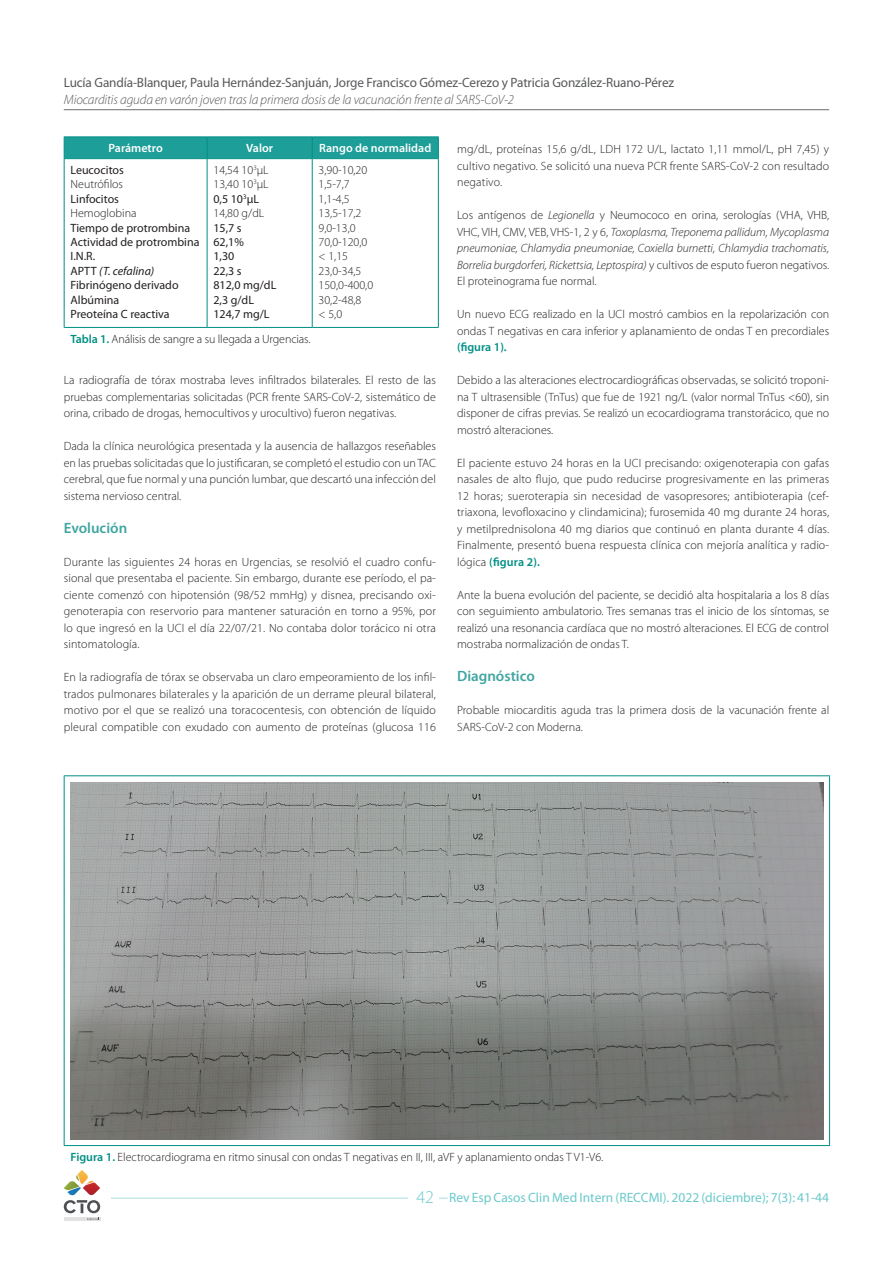
<style>
.page{position:relative;width:893px;height:1263px;background:#fff}
.page>*{position:absolute;margin:0;border:0;box-sizing:border-box;transform-origin:0 0}
._02_Segundo_Orden{font:600 15px "Myriad Pro";color:#40a6a2}
.t1{font:13.5px "Myriad Pro";letter-spacing:-.01em;color:#57585a}
.t2{font:italic 300 13.5px "Myriad Pro";letter-spacing:-.01em;color:#57585a}
.t3{font:13.5px "Myriad Pro";color:#6bc9cb}
._01_Texto_comun{font:300 12px/16.5px "Myriad Pro";color:#231f20;text-align:justify}
._01_Texto_comun-2{font:italic 300 12px/16.5px "Myriad Pro";color:#231f20;text-align:justify}
._04_Texto_Tabla{font:12px "Myriad Pro";color:#231f20}
._04_Texto_Tabla-2{font:300 12px "Myriad Pro";color:#231f20}
.Pies_tablas{font:300 12px "Myriad Pro";letter-spacing:-.01em;color:#231f20}
._06_Texto_tabla_cabe{font:600 12px "Myriad Pro";color:#fff}
._04_Texto_Tabla-3{font:italic 12px "Myriad Pro";color:#231f20}
.s1{font-style:normal}
.s2{font-weight:600;color:#008f85}
.s3{font-weight:300;font-size:18px}
</style>
<div class="page">
<hr style="left:64px;top:109px;width:765px;height:1px;background:#6c6d70">
<hr style="left:64px;top:1217px;width:36px;height:4px;background:#e1e2e1">
<svg style="left:64px;top:1170px;width:36px;height:50px"></svg>
<hr style="left:111px;top:1198px;width:297px;height:1px;background:#a8dcdd">
<svg style="left:65px;top:159px;width:373px;height:168px"></svg>
<hr style="left:207px;top:159px;width:1px;height:168px;background:#008f85">
<hr style="left:312px;top:159px;width:1px;height:168px;background:#008f85">
<hr style="left:64px;top:159px;width:1px;height:168px;background:#008f85">
<hr style="left:438px;top:159px;width:1px;height:168px;background:#008f85">
<div style="left:64px;top:137px;width:375px;height:21px;background:#1d9e98"></div>
<hr style="left:64px;top:158px;width:143px;height:1px;background:#008f85">
<hr style="left:207px;top:158px;width:105px;height:1px;background:#008f85">
<hr style="left:312px;top:158px;width:127px;height:1px;background:#008f85">
<hr style="left:64px;top:327px;width:143px;height:1px;background:#008f85">
<hr style="left:207px;top:327px;width:105px;height:1px;background:#008f85">
<hr style="left:312px;top:327px;width:127px;height:1px;background:#008f85">
<hr style="left:64px;top:775px;width:766px;height:1px;background:#008f85">
<hr style="left:64px;top:776px;width:1px;height:369px;background:#008f85">
<hr style="left:829px;top:776px;width:1px;height:369px;background:#008f85">
<hr style="left:64px;top:1145px;width:766px;height:1px;background:#008f85">
<img style="left:71px;top:782px;width:752px;height:357px">
<p class="t1" style="left:64px;top:74px;width:612px">Lucía Gandía-Blanquer, Paula Hernández-Sanjuán, Jorge Francisco Gómez-Cerezo y Patricia González-Ruano-Pérez</p>
<p class="t2" style="left:64px;top:92px;width:452px">Miocarditis aguda en varón joven tras la primera dosis de la vacunación frente al SARS-CoV-2</p>
<p class="_06_Texto_tabla_cabe" style="left:108px;top:141px;width:56px">Parámetro</p>
<p class="_06_Texto_tabla_cabe" style="left:246px;top:141px;width:28px">Valor</p>
<p class="_06_Texto_tabla_cabe" style="left:319px;top:141px;width:114px">Rango de normalidad</p>
<p class="_04_Texto_Tabla" style="left:71px;top:163px;width:55px">Leucocitos</p>
<p class="_04_Texto_Tabla-2" style="left:71px;top:178px;width:54px">Neutrófilos</p>
<p class="_04_Texto_Tabla" style="left:71px;top:191px;width:50px">Linfocitos</p>
<p class="_04_Texto_Tabla-2" style="left:71px;top:207px;width:68px">Hemoglobina</p>
<p class="_04_Texto_Tabla" style="left:71px;top:220px;width:121px">Tiempo de protrombina</p>
<p class="_04_Texto_Tabla" style="left:71px;top:235px;width:130px">Actividad de protrombina</p>
<p class="_04_Texto_Tabla" style="left:71px;top:249px;width:26px">I.N.R.</p>
<p class="_04_Texto_Tabla-3" style="left:71px;top:263px;width:85px"><span class="s1">APTT</span> (T. cefalina)</p>
<p class="_04_Texto_Tabla" style="left:71px;top:278px;width:110px">Fibrinógeno derivado</p>
<p class="_04_Texto_Tabla" style="left:71px;top:292px;width:50px">Albúmina</p>
<p class="_04_Texto_Tabla" style="left:71px;top:307px;width:101px">Preoteína C reactiva</p>
<p class="_04_Texto_Tabla-2" style="left:213px;top:163px;width:57px">14,54 10<sup>3</sup>µL</p>
<p class="_04_Texto_Tabla-2" style="left:213px;top:178px;width:57px">13,40 10<sup>3</sup>µL</p>
<p class="_04_Texto_Tabla" style="left:213px;top:191px;width:47px">0,5 10<sup>3</sup>µL</p>
<p class="_04_Texto_Tabla-2" style="left:213px;top:207px;width:52px">14,80 g/dL</p>
<p class="_04_Texto_Tabla" style="left:213px;top:220px;width:30px">15,7 s</p>
<p class="_04_Texto_Tabla" style="left:213px;top:235px;width:32px">62,1%</p>
<p class="_04_Texto_Tabla" style="left:213px;top:249px;width:22px">1,30</p>
<p class="_04_Texto_Tabla" style="left:213px;top:263px;width:30px">22,3 s</p>
<p class="_04_Texto_Tabla" style="left:213px;top:278px;width:64px">812,0 mg/dL</p>
<p class="_04_Texto_Tabla" style="left:213px;top:292px;width:42px">2,3 g/dL</p>
<p class="_04_Texto_Tabla" style="left:213px;top:307px;width:58px">124,7 mg/L</p>
<p class="_04_Texto_Tabla-2" style="left:319px;top:163px;width:50px">3,90-10,20</p>
<p class="_04_Texto_Tabla-2" style="left:319px;top:178px;width:33px">1,5-7,7</p>
<p class="_04_Texto_Tabla-2" style="left:319px;top:192px;width:33px">1,1-4,5</p>
<p class="_04_Texto_Tabla-2" style="left:319px;top:207px;width:44px">13,5-17,2</p>
<p class="_04_Texto_Tabla-2" style="left:319px;top:221px;width:39px">9,0-13,0</p>
<p class="_04_Texto_Tabla-2" style="left:319px;top:235px;width:50px">70,0-120,0</p>
<p class="_04_Texto_Tabla-2" style="left:319px;top:250px;width:31px">&lt; 1,15</p>
<p class="_04_Texto_Tabla-2" style="left:319px;top:264px;width:44px">23,0-34,5</p>
<p class="_04_Texto_Tabla-2" style="left:319px;top:279px;width:56px">150,0-400,0</p>
<p class="_04_Texto_Tabla-2" style="left:319px;top:293px;width:44px">30,2-48,8</p>
<p class="_04_Texto_Tabla-2" style="left:319px;top:307px;width:25px">&lt; 5,0</p>
<p class="Pies_tablas" style="left:71px;top:332px;width:242px"><span class="s2">Tabla 1.</span> Análisis de sangre a su llegada a Urgencias.</p>
<p class="_01_Texto_comun" style="left:64px;top:372px;width:374px">La radiografía de tórax mostraba leves infiltrados bilaterales. El resto de las pruebas complementarias solicitadas (PCR frente SARS-CoV-2, sistemático de orina, cribado de drogas, hemocultivos y urocultivo) fueron negativas.</p>
<p class="_01_Texto_comun" style="left:64px;top:438px;width:374px">Dada la clínica neurológica presentada y la ausencia de hallazgos reseñables en las pruebas solicitadas que lo justificaran, se completó el estudio con un TAC cerebral, que fue normal y una punción lumbar, que descartó una infección del sistema nervioso central.</p>
<p class="_02_Segundo_Orden" style="left:64px;top:518px;width:65px">Evolución</p>
<p class="_01_Texto_comun" style="left:64px;top:553px;width:374px">Durante las siguientes 24 horas en Urgencias, se resolvió el cuadro confu&shy;sional que presentaba el paciente. Sin embargo, durante ese período, el pa&shy;ciente comenzó con hipotensión (98/52 mmHg) y disnea, precisando oxi&shy;genoterapia con reservorio para mantener saturación en torno a 95%, por lo que ingresó en la UCI el día 22/07/21. No contaba dolor torácico ni otra sintomatología.</p>
<p class="_01_Texto_comun" style="left:64px;top:669px;width:374px">En la radiografía de tórax se observaba un claro empeoramiento de los infil&shy;trados pulmonares bilaterales y la aparición de un derrame pleural bilateral, motivo por el que se realizó una toracocentesis, con obtención de líquido pleural compatible con exudado con aumento de proteínas (glucosa 116</p>
<p class="_01_Texto_comun" style="left:457px;top:141px;width:374px">mg/dL, proteínas 15,6 g/dL, LDH 172 U/L, lactato 1,11 mmol/L, pH 7,45) y cultivo negativo. Se solicitó una nueva PCR frente SARS-CoV-2 con resultado negativo.</p>
<p class="_01_Texto_comun-2" style="left:457px;top:207px;width:374px"><span class="s1">Los antígenos de</span> Legionella <span class="s1">y Neumococo en orina, serologías (VHA, VHB, VHC, VIH, CMV, VEB, VHS-1, 2 y 6,</span> Toxoplasma, Treponema pallidum, Mycoplasma pneumoniae, Chlamydia pneumoniae, Coxiella burnetti, Chlamydia trachomatis, Borrelia burgdorferi, Rickettsia, Leptospira) <span class="s1">y cultivos de esputo fueron negativos.<br>El proteinograma fue normal.</span></p>
<p class="_01_Texto_comun" style="left:457px;top:306px;width:374px">Un nuevo ECG realizado en la UCI mostró cambios en la repolarización con ondas T negativas en cara inferior y aplanamiento de ondas T en precordiales <span class="s2">(figura 1).</span></p>
<p class="_01_Texto_comun" style="left:457px;top:372px;width:374px">Debido a las alteraciones electrocardiográficas observadas, se solicitó troponi&shy;na T ultrasensible (TnTus) que fue de 1921 ng/L (valor normal TnTus &lt;60), sin disponer de cifras previas. Se realizó un ecocardiograma transtorácico, que no mostró alteraciones.</p>
<p class="_01_Texto_comun" style="left:457px;top:454px;width:374px">El paciente estuvo 24 horas en la UCI precisando: oxigenoterapia con gafas nasales de alto flujo, que pudo reducirse progresivamente en las primeras 12 horas; sueroterapia sin necesidad de vasopresores; antibioterapia (cef&shy;triaxona, levofloxacino y clindamicina); furosemida 40 mg durante 24 horas, y metilprednisolona 40 mg diarios que continuó en planta durante 4 días.<br>Finalmente, presentó buena respuesta clínica con mejoría analítica y radio&shy;lógica <span class="s2">(figura 2).</span></p>
<p class="_01_Texto_comun" style="left:457px;top:586px;width:374px">Ante la buena evolución del paciente, se decidió alta hospitalaria a los 8 días con seguimiento ambulatorio. Tres semanas tras el inicio de los síntomas, se realizó una resonancia cardíaca que no mostró alteraciones. El ECG de control mostraba normalización de ondas T.</p>
<p class="_02_Segundo_Orden" style="left:457px;top:666px;width:79px">Diagnóstico</p>
<p class="_01_Texto_comun" style="left:457px;top:702px;width:374px">Probable miocarditis aguda tras la primera dosis de la vacunación frente al<br>SARS-CoV-2 con Moderna.</p>
<p class="_01_Texto_comun" style="left:71px;top:1149px;width:534px"><span class="s2">Figura 1.</span> Electrocardiograma en ritmo sinusal con ondas T negativas en II, III, aVF y aplanamiento ondas T V1-V6.</p>
<p class="t3" style="left:416px;top:1189px;width:414px"><span class="s3">42</span> Rev Esp Casos Clin Med Intern (RECCMI). 2022 (diciembre); 7(3): 41-44</p>
</div>
